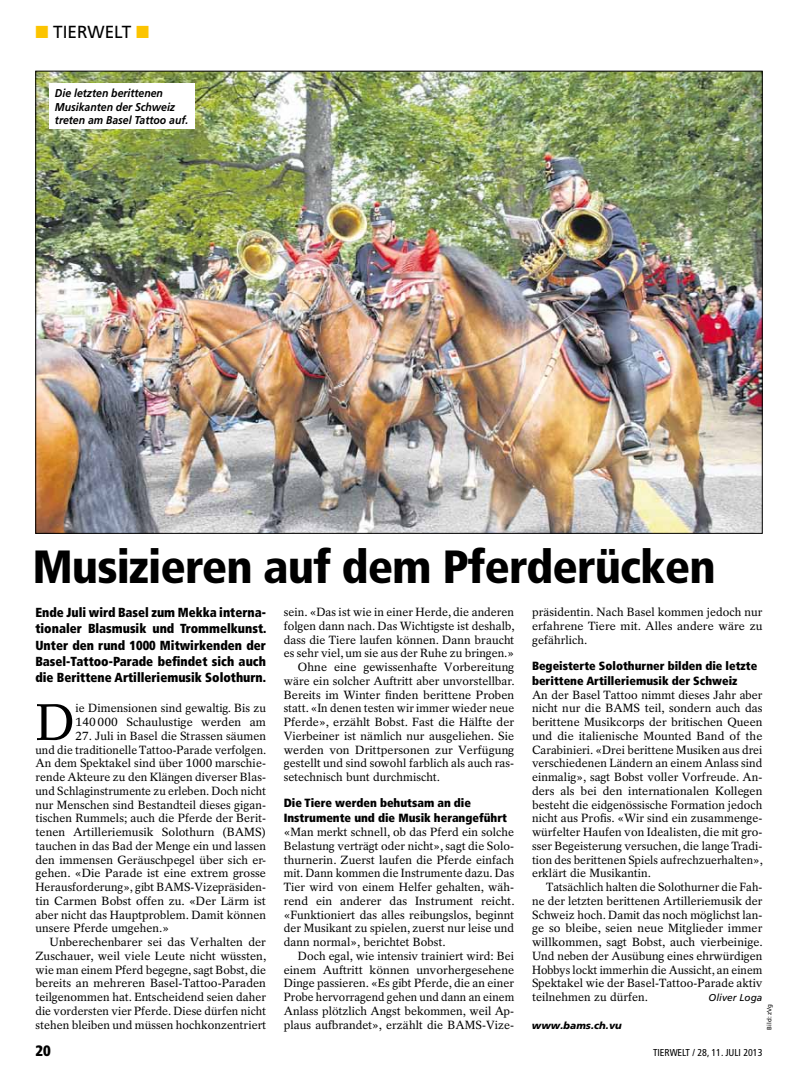
<style>
.page{position:relative;width:798px;height:1081px;background:#fff}
.page>*{position:absolute;margin:0;border:0;box-sizing:border-box;transform-origin:0 0}
.t1{font:51.12px "Rotation LT Std";color:#000}
.t2{font:900 condensed 46.5px "Frutiger LT Pro";letter-spacing:-.02em;color:#000}
.t3{font:17.5px "Frutiger LT Pro";color:#000}
.t4{font:900 condensed 15px "Frutiger LT Pro";color:#000}
.t5{font:900 condensed 13.12px/16.2px "Frutiger LT Pro";color:#000;text-align:justify;scale:.96 1}
.t6{font:11.88px/13.8px "Rotation LT Std";letter-spacing:.005em;color:#000;text-align:justify}
.t7{font:900 condensed 11.88px/15px "Frutiger LT Pro";color:#000}
.t8{font:italic 700 11.38px/13.1px "Frutiger LT Pro";color:#000;scale:.92 1}
.t9{font:condensed 10px "Frutiger LT Pro";color:#000}
.t10{font:italic 900 10px "Frutiger LT Pro";letter-spacing:.005em;color:#000}
.t11{font:italic 10px "Frutiger LT Pro";letter-spacing:.005em;color:#000}
.t12{font:6.25px "Frutiger LT Pro";color:#000}
.s1{color:#fcc400}
</style>
<div class="page">
<img style="left:37px;top:73px;width:723px;height:458px">
<div style="left:50px;top:84px;width:145px;height:45px;background:#fff"></div>
<h3 class="t3" style="left:35px;top:22px;width:115px"><span class="s1">■</span> TIERWELT <span class="s1">■</span></h3>
<p class="t8" style="left:55px;top:87px;width:146px">Die letzten berittenen<br>Musikanten der Schweiz treten am Basel Tattoo auf.</p>
<h2 class="t2" style="left:32px;top:539px;width:684px">Musizieren auf dem Pferderücken</h2>
<p class="t5" style="left:35px;top:604px;width:242px">Ende Juli wird Basel zum Mekka interna&shy;tionaler Blasmusik und Trommelkunst.<br>Unter den rund 1000 Mitwirkenden der Basel-Tattoo-Parade befindet sich auch die Berittene Artilleriemusik Solothurn.</p>
<h1 class="t1" style="left:35px;top:692px;width:41px">D</h1>
<p class="t6" style="left:75px;top:701px;width:192px">ie Dimensionen sind gewaltig. Bis zu<br>140000 Schaulustige werden am</p>
<p class="t6" style="left:35px;top:729px;width:232px;text-indent:40px">27. Juli in Basel die Strassen säumen und die traditionelle Tattoo-Parade verfolgen.<br>An dem Spektakel sind über 1000 marschie&shy;rende Akteure zu den Klängen diverser Blas&shy;und Schlaginstrumente zu erleben. Doch nicht nur Menschen sind Bestandteil dieses gigan&shy;tischen Rummels; auch die Pferde der Berit&shy;tenen Artilleriemusik Solothurn (BAMS) tauchen in das Bad der Menge ein und lassen den immensen Geräuschpegel über sich er&shy;gehen. «Die Parade ist eine extrem grosse Herausforderung», gibt BAMS-Vizepräsiden&shy;tin Carmen Bobst offen zu. «Der Lärm ist aber nicht das Hauptproblem. Damit können unsere Pferde umgehen.»</p>
<p class="t6" style="left:35px;top:935px;width:232px;text-indent:14px">Unberechenbarer sei das Verhalten der Zuschauer, weil viele Leute nicht wüssten, wie man einem Pferd begegne, sagt Bobst, die bereits an mehreren Basel-Tattoo-Paraden teilgenommen hat. Entscheidend seien daher die vordersten vier Pferde. Diese dürfen nicht stehen bleiben und müssen hochkonzentriert</p>
<p class="t6" style="left:283px;top:605px;width:232px">sein. «Das ist wie in einer Herde, die anderen</p>
<p class="t6" style="left:283px;top:619px;width:232px">folgen dann nach. Das Wichtigste ist deshalb,</p>
<p class="t6" style="left:283px;top:633px;width:232px">dass die Tiere laufen können. Dann braucht</p>
<p class="t6" style="left:283px;top:646px;width:232px">es sehr viel, um sie aus der Ruhe zu bringen.»</p>
<p class="t6" style="left:298px;top:660px;width:218px">Ohne eine gewissenhafte Vorbereitung</p>
<p class="t6" style="left:283px;top:674px;width:232px">wäre ein solcher Auftritt aber unvorstellbar.</p>
<p class="t6" style="left:283px;top:688px;width:232px">Bereits im Winter finden berittene Proben</p>
<p class="t6" style="left:283px;top:701px;width:232px">statt. «In denen testen wir immer wieder neue</p>
<p class="t6" style="left:283px;top:715px;width:232px">Pferde», erzählt Bobst. Fast die Hälfte der</p>
<p class="t6" style="left:283px;top:729px;width:232px">Vierbeiner ist nämlich nur ausgeliehen. Sie</p>
<p class="t6" style="left:283px;top:743px;width:232px">werden von Drittpersonen zur Verfügung</p>
<p class="t6" style="left:283px;top:756px;width:232px">gestellt und sind sowohl farblich als auch ras-</p>
<p class="t6" style="left:283px;top:770px;width:158px">setechnisch bunt durchmischt.</p>
<p class="t7" style="left:283px;top:795px;width:225px">Die Tiere werden behutsam an die<br>Instrumente und die Musik herangeführt</p>
<p class="t6" style="left:283px;top:825px;width:232px">«Man merkt schnell, ob das Pferd ein solche Belastung verträgt oder nicht», sagt die Solo&shy;thurnerin. Zuerst laufen die Pferde einfach mit. Dann kommen die Instrumente dazu. Das Tier wird von einem Helfer gehalten, wäh&shy;rend ein anderer das Instrument reicht. «Funktioniert das alles reibungslos, beginnt der Musikant zu spielen, zuerst nur leise und dann normal», berichtet Bobst.</p>
<p class="t6" style="left:283px;top:949px;width:232px;text-indent:14px">Doch egal, wie intensiv trainiert wird: Bei einem Auftritt können unvorhergesehene Dinge passieren. «Es gibt Pferde, die an einer Probe hervorragend gehen und dann an einem Anlass plötzlich Angst bekommen, weil Ap&shy;plaus aufbrandet», erzählt die BAMS-Vize-</p>
<p class="t6" style="left:531px;top:605px;width:232px">präsidentin. Nach Basel kommen jedoch nur erfahrene Tiere mit. Alles andere wäre zu gefährlich.</p>
<p class="t7" style="left:531px;top:658px;width:227px">Begeisterte Solothurner bilden die letzte berittene Artilleriemusik der Schweiz</p>
<p class="t6" style="left:531px;top:688px;width:232px">An der Basel Tattoo nimmt dieses Jahr aber nicht nur die BAMS teil, sondern auch das berittene Musikcorps der britischen Queen und die italienische Mounted Band of the Carabinieri. «Drei berittene Musiken aus drei verschiedenen Ländern an einem Anlass sind einmalig», sagt Bobst voller Vorfreude. An&shy;ders als bei den internationalen Kollegen besteht die eidgenössische Formation jedoch nicht aus Profis. «Wir sind ein zusammenge&shy;würfelter Haufen von Idealisten, die mit gro&shy;sser Begeisterung versuchen, die lange Tradi&shy;tion des berittenen Spiels aufrechzuerhalten», erklärt die Musikantin.</p>
<p class="t6" style="left:531px;top:880px;width:232px;text-indent:14px">Tatsächlich halten die Solothurner die Fah&shy;ne der letzten berittenen Artilleriemusik der Schweiz hoch. Damit das noch möglichst lan&shy;ge so bleibe, seien neue Mitglieder immer willkommen, sagt Bobst, auch vierbeinige.<br>Und neben der Ausübung eines ehrwürdigen Hobbys lockt immerhin die Aussicht, an einem Spektakel wie der Basel-Tattoo-Parade aktiv teilnehmen zu dürfen.</p>
<p class="t11" style="left:708px;top:992px;width:55px">Oliver Loga</p>
<p class="t12" style="left:765px;top:1029px;width:27px;rotate:-90deg">BILD: ZVG</p>
<p class="t10" style="left:531px;top:1019px;width:91px">www.bams.ch.vu</p>
<p class="t4" style="left:35px;top:1041px;width:17px">20</p>
<p class="t9" style="left:652px;top:1047px;width:111px">TIERWELT / 28, 11. juli 2013</p>
</div>
